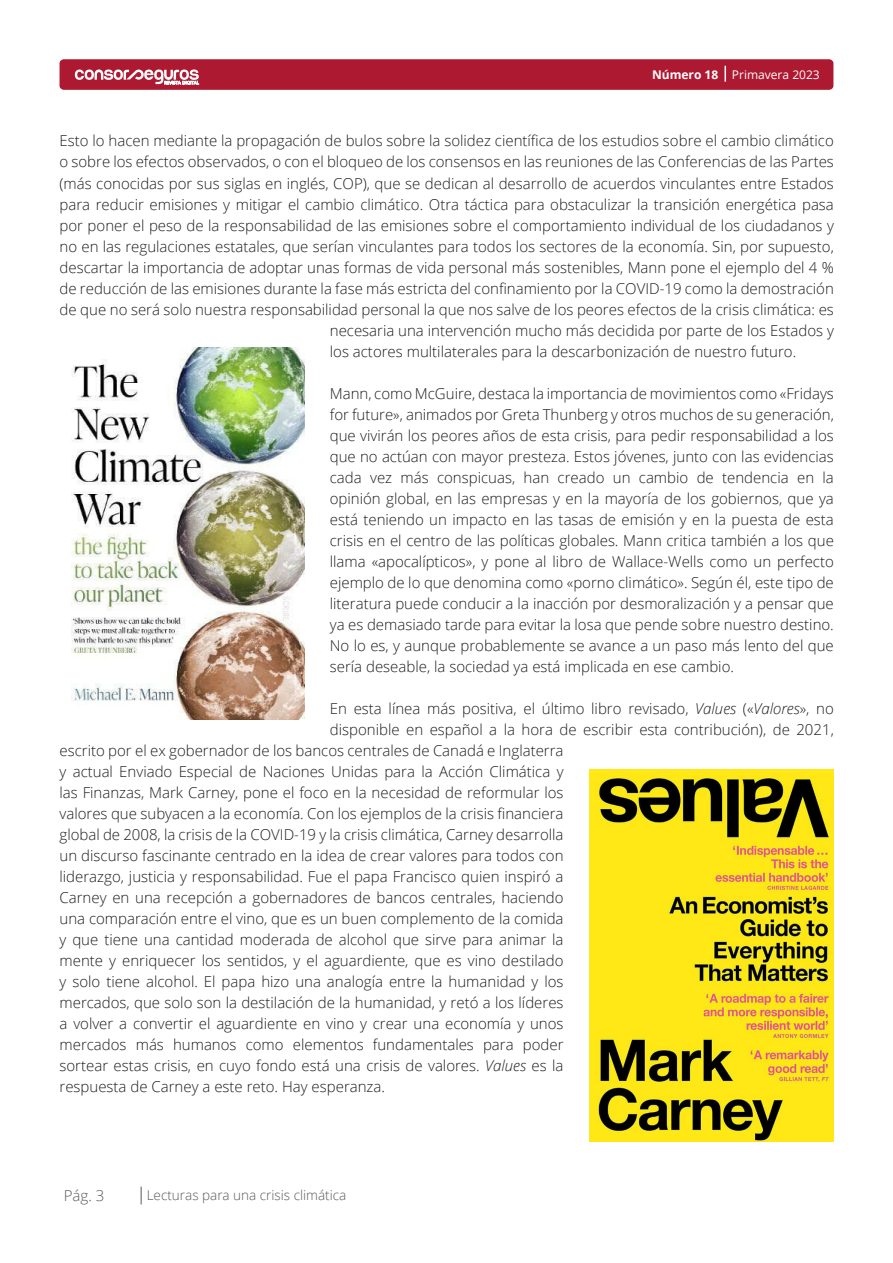
<style>
.page{position:relative;width:893px;height:1263px;background:#fff}
.page>*{position:absolute;margin:0;border:0;box-sizing:border-box;transform-origin:0 0}
.t1{font:300 15px/21px "Open Sans";color:#1d1d1b;text-align:justify}
.t2{font:300 15px "Open Sans";color:#585858}
.t3{font:300 13.5px "Open Sans";color:#585858}
.t4{font:12px "Open Sans";color:#fff}
.s1{font-weight:700}
.s2{font-style:italic}
</style>
<div class="page">
<div style="left:60px;top:59px;width:773px;height:31px;background:#ae1932;border-radius:4px"></div>
<svg style="left:75px;top:70px;width:124px;height:15px"></svg>
<svg style="left:141px;top:1186px;width:1px;height:18px"></svg>
<svg style="left:724px;top:66px;width:2px;height:16px"></svg>
<img style="left:71px;top:348px;width:233px;height:372px">
<img style="left:589px;top:770px;width:245px;height:372px">
<p class="t4" style="left:652px;top:66px;width:169px"><span class="s1">Número 18</span> Primavera 2023</p>
<p class="t1" style="left:60px;top:130px;width:776px">Esto lo hacen mediante la propagación de bulos sobre la solidez científica de los estudios sobre el cambio climático o sobre los efectos observados, o con el bloqueo de los consensos en las reuniones de las Conferencias de las Partes (más conocidas por sus siglas en inglés, COP), que se dedican al desarrollo de acuerdos vinculantes entre Estados para reducir emisiones y mitigar el cambio climático. Otra táctica para obstaculizar la transición energética pasa por poner el peso de la responsabilidad de las emisiones sobre el comportamiento individual de los ciudadanos y no en las regulaciones estatales, que serían vinculantes para todos los sectores de la economía. Sin, por supuesto, descartar la importancia de adoptar unas formas de vida personal más sostenibles, Mann pone el ejemplo del 4 % de reducción de las emisiones durante la fase más estricta del confinamiento por la COVID-19 como la demostración de que no será solo nuestra responsabilidad personal la que nos salve de los peores efectos de la crisis climática: es</p>
<p class="t1" style="left:330px;top:319px;width:505px">necesaria una intervención mucho más decidida por parte de los Estados y los actores multilaterales para la descarbonización de nuestro futuro.</p>
<p class="t1" style="left:330px;top:382px;width:506px">Mann, como McGuire, destaca la importancia de movimientos como «Fridays for future», animados por Greta Thunberg y otros muchos de su generación, que vivirán los peores años de esta crisis, para pedir responsabilidad a los que no actúan con mayor presteza. Estos jóvenes, junto con las evidencias cada vez más conspicuas, han creado un cambio de tendencia en la opinión global, en las empresas y en la mayoría de los gobiernos, que ya está teniendo un impacto en las tasas de emisión y en la puesta de esta crisis en el centro de las políticas globales. Mann critica también a los que llama «apocalípticos», y pone al libro de Wallace-Wells como un perfecto ejemplo de lo que denomina como «porno climático». Según él, este tipo de literatura puede conducir a la inacción por desmoralización y a pensar que ya es demasiado tarde para evitar la losa que pende sobre nuestro destino.<br>No lo es, y aunque probablemente se avance a un paso más lento del que sería deseable, la sociedad ya está implicada en ese cambio.</p>
<p class="t1" style="left:330px;top:697px;width:506px">En esta línea más positiva, el último libro revisado, <span class="s2">Values</span> («<span class="s2">Valores</span>», no disponible en español a la hora de escribir esta contribución), de 2021,</p>
<p class="t1" style="left:60px;top:739px;width:506px">escrito por el ex gobernador de los bancos centrales de Canadá e Inglaterra y actual Enviado Especial de Naciones Unidas para la Acción Climática y las Finanzas, Mark Carney, pone el foco en la necesidad de reformular los valores que subyacen a la economía. Con los ejemplos de la crisis financiera global de 2008, la crisis de la COVID-19 y la crisis climática, Carney desarrolla un discurso fascinante centrado en la idea de crear valores para todos con liderazgo, justicia y responsabilidad. Fue el papa Francisco quien inspiró a Carney en una recepción a gobernadores de bancos centrales, haciendo una comparación entre el vino, que es un buen complemento de la comida y que tiene una cantidad moderada de alcohol que sirve para animar la mente y enriquecer los sentidos, y el aguardiente, que es vino destilado y solo tiene alcohol. El papa hizo una analogía entre la humanidad y los mercados, que solo son la destilación de la humanidad, y retó a los líderes a volver a convertir el aguardiente en vino y crear una economía y unos mercados más humanos como elementos fundamentales para poder sortear estas crisis, en cuyo fondo está una crisis de valores. <span class="s2">Values</span> es la respuesta de Carney a este reto. Hay esperanza.</p>
<p class="t2" style="left:64px;top:1185px;width:42px">Pág. 3</p>
<p class="t3" style="left:147px;top:1185px;width:201px">Lecturas para una crisis climática</p>
</div>
